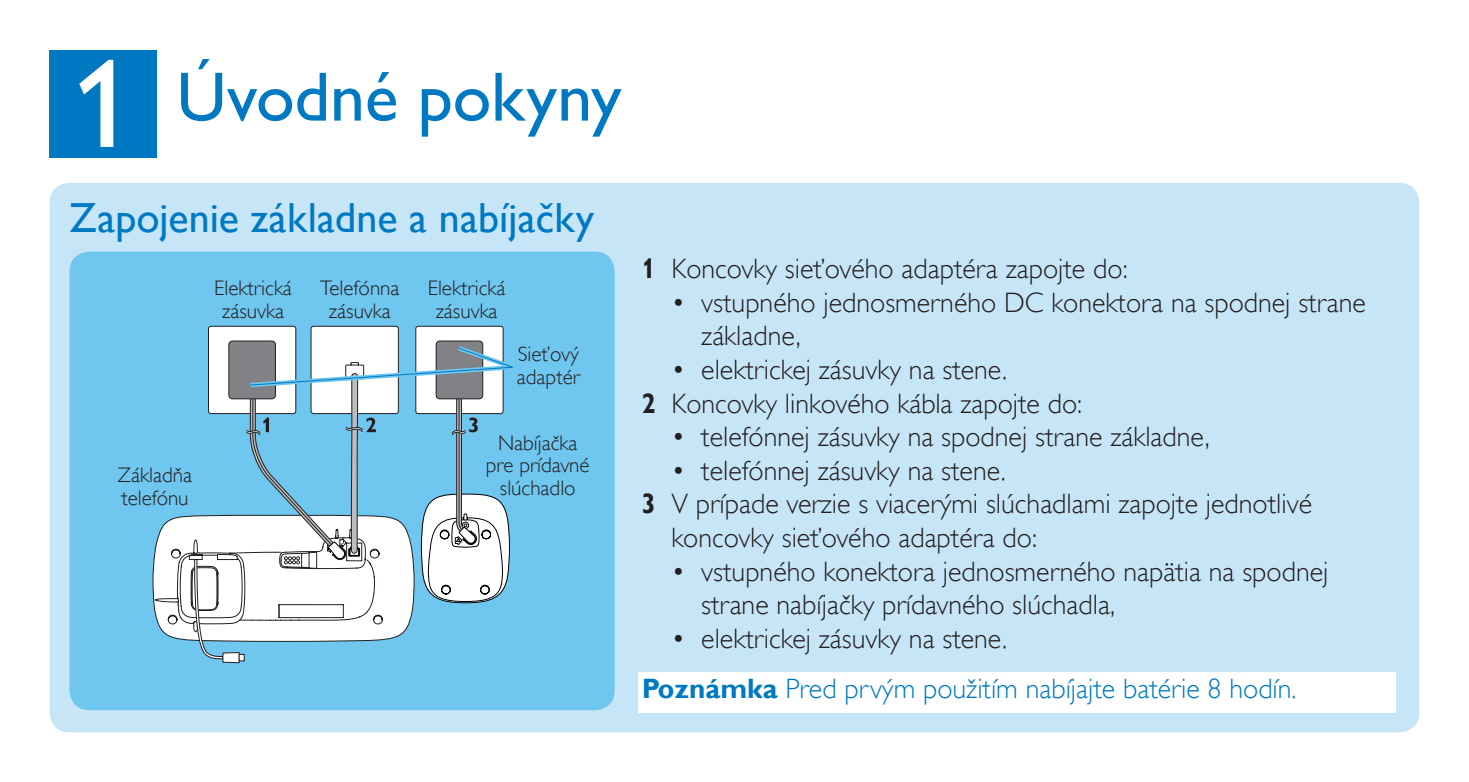
<style>
.page{position:relative;width:1469px;height:782px;background:#fff}
.page>*{position:absolute;margin:0;border:0;box-sizing:border-box;transform-origin:0 0}
.t1{font:70px "Gill Sans Alt One WGL";letter-spacing:-.005em;color:#0079c2}
.t2{font:42px "Gill Sans Alt One WGL";letter-spacing:.005em;color:#0079c2}
.t3{font:28px/33.6px "Gill Sans Alt One WGL Light";color:#231f20}
.t4{font:28px/50.4px "Gill Sans Alt One WGL Light";color:#0079c2}
.t5{font:21px/22.8px "Gill Sans Alt One WGL Light";color:#231f20;text-align:center}
.s1{font-size:126px;color:#fff}
.s2{font-family:"Gill Sans Alt One WGL";font-weight:700}
.s3{color:#231f20}
</style>
<div class="page">
<div style="left:50px;top:183px;width:1369px;height:549px;background:#c6e6f8;border-radius:20px"></div>
<div style="left:638px;top:671px;width:757px;height:41px;background:#fff"></div>
<div style="left:69px;top:251px;width:545px;height:459px;background:#6fc6ef;border-radius:20px"></div>
<div style="left:223px;top:652px;width:16px;height:10px;background:#fff"></div>
<div style="left:222px;top:652px;width:18px;height:11px;border:1px solid #231f20"></div>
<div style="left:239px;top:653px;width:6px;height:8px;border:1px solid #231f20"></div>
<svg style="left:152px;top:325px;width:361px;height:335px"></svg>
<div style="left:50px;top:50px;width:107px;height:107px;background:#0079c2"></div>
<h1 class="t1" style="left:72px;top:49px;width:551px"><span class="s1">1</span> Úvodné pokyny</h1>
<h2 class="t2" style="left:69px;top:189px;width:526px">Zapojenie základne a nabíjačky</h2>
<p class="t5" style="left:320px;top:276px;width:81px">Telefónna zásuvka</p>
<p class="t5" style="left:428px;top:276px;width:79px">Elektrická zásuvka</p>
<p class="t5" style="left:517px;top:342px;width:64px;text-align:left">Sieťový adaptér</p>
<p class="t5" style="left:214px;top:276px;width:79px">Elektrická zásuvka</p>
<p class="t5" style="left:118px;top:463px;width:76px;text-align:left">Základňa telefónu</p>
<p class="t5" style="left:486px;top:431px;width:105px">Nabíjačka pre prídavné slúchadlo</p>
<p class="t3" style="left:641px;top:252px;width:487px"><span class="s2">1</span> Koncovky sieťového adaptéra zapojte do:</p>
<p class="t3" style="left:701px;top:285px;width:666px;text-indent:-30px">• vstupného jednosmerného DC konektora na spodnej strane základne,</p>
<p class="t3" style="left:641px;top:353px;width:442px;text-indent:30px">• elektrickej zásuvky na stene.<br><span class="s2">2</span> Koncovky linkového kábla zapojte do:</p>
<p class="t3" style="left:671px;top:420px;width:540px">• telefónnej zásuvky na spodnej strane základne,</p>
<p class="t3" style="left:671px;top:453px;width:336px">• telefónnej zásuvky na stene.</p>
<p class="t3" style="left:641px;top:487px;width:672px"><span class="s2">3</span> V prípade verzie s viacerými slúchadlami zapojte jednotlivé</p>
<p class="t3" style="left:671px;top:521px;width:367px">koncovky sieťového adaptéra do:</p>
<p class="t3" style="left:701px;top:554px;width:628px;text-indent:-30px">• vstupného konektora jednosmerného napätia na spodnej strane nabíjačky prídavného slúchadla,</p>
<p class="t4" style="left:641px;top:613px;width:656px;text-indent:30px"><span class="s3">• elektrickej zásuvky na stene.<br></span><span class="s2">Poznámka</span> Pred prvým použitím nabíjajte batérie 8 hodín.</p>
</div>
